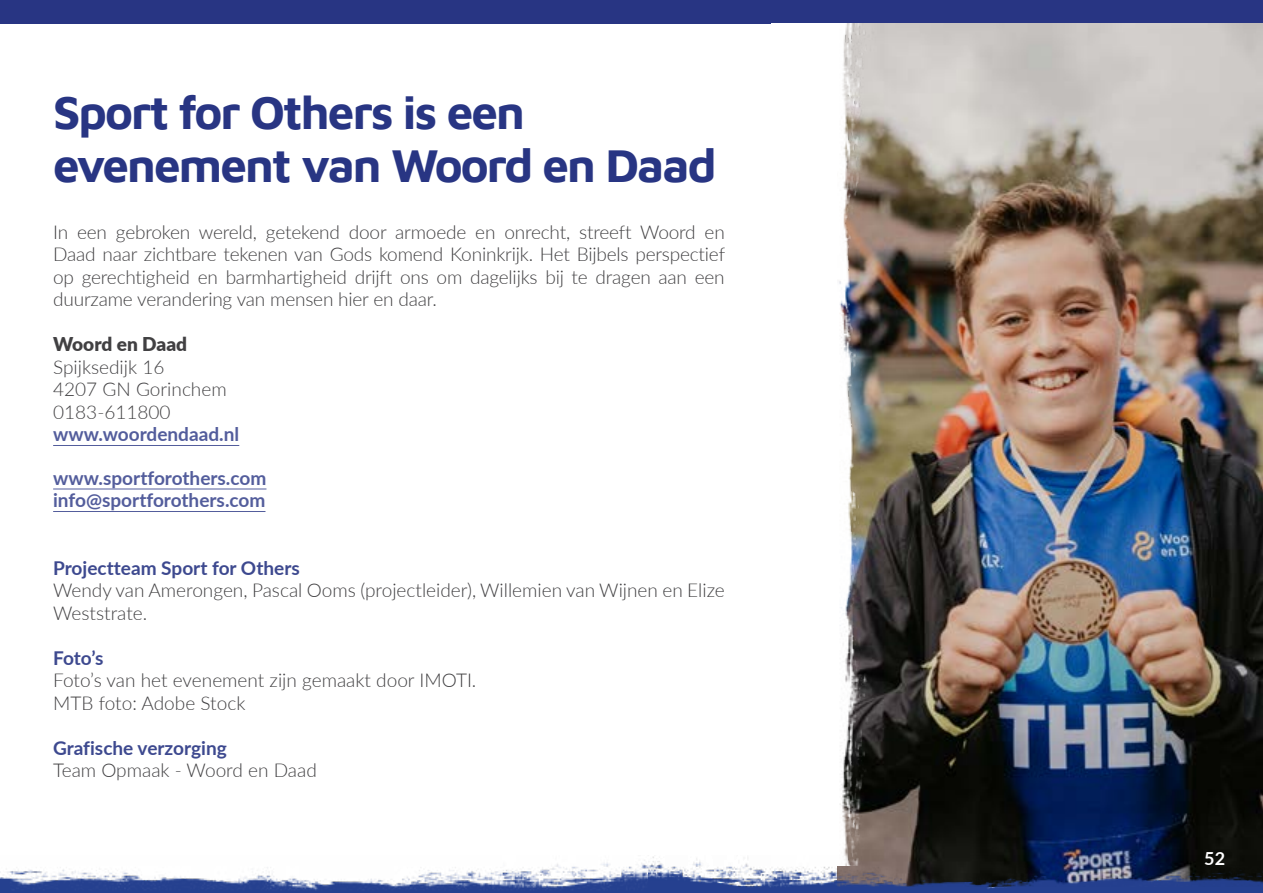
<style>
.page{position:relative;width:1263px;height:893px;background:#fff}
.page>*{position:absolute;margin:0;border:0;box-sizing:border-box;transform-origin:0 0}
.t1{font:700 47.4px/52.5px "Maven Pro";letter-spacing:-.04em;color:#283583}
.t2{font:300 19.05px/22.5px "Lato";color:#414042}
.t3{font:700 19.05px/22.5px "Lato";color:#535d9c}
.t4{font:700 19.05px "Lato";color:#3d498f}
.t5{font:900 19.05px "Lato";color:#414042}
.t6{font:700 18px "Lato";color:#fff}
</style>
<div class="page">
<hr style="left:53px;top:445px;width:186px;height:1px;background:#535d9c">
<hr style="left:53px;top:488px;width:213px;height:1px;background:#535d9c">
<hr style="left:53px;top:511px;width:212px;height:1px;background:#535d9c">
<div style="left:0;top:0;width:1263px;height:23px;background:#283583"></div>
<img style="left:0;top:860px;width:648px;height:33px">
<img style="left:648px;top:856px;width:615px;height:37px">
<img style="left:838px;top:23px;width:425px;height:863px">
<img style="left:772px;top:23px;width:115px;height:842px">
<h1 class="t1" style="left:53px;top:84px;width:665px">Sport for Others is een evenement van Woord en Daad</h1>
<p class="t2" style="left:53px;top:220px;width:673px;text-align:justify">In een gebroken wereld, getekend door armoede en onrecht, streeft Woord en Daad naar zichtbare tekenen van Gods komend Koninkrijk. Het Bijbels perspectief op gerechtigheid en barmhartigheid drijft ons om dagelijks bij te dragen aan een duurzame verandering van mensen hier en daar.</p>
<p class="t5" style="left:53px;top:330px;width:136px">Woord en Daad</p>
<p class="t2" style="left:53px;top:355px;width:175px">Spijksedijk 16<br>4207 GN Gorinchem<br>0183-611800</p>
<p class="t3" style="left:53px;top:422px;width:188px">www.woordendaad.nl</p>
<p class="t3" style="left:53px;top:466px;width:215px">www.sportforothers.com info@sportforothers.com</p>
<p class="t4" style="left:53px;top:554px;width:248px">Projectteam Sport for Others</p>
<p class="t2" style="left:53px;top:578px;width:673px">Wendy van Amerongen, Pascal Ooms (projectleider), Willemien van Wijnen en Elize<br>Weststrate.</p>
<p class="t4" style="left:53px;top:644px;width:52px">Foto’s</p>
<p class="t2" style="left:53px;top:668px;width:425px">Foto’s van het evenement zijn gemaakt door IMOTI.<br>MTB foto: Adobe Stock</p>
<p class="t4" style="left:53px;top:734px;width:175px">Grafische verzorging</p>
<p class="t2" style="left:53px;top:758px;width:265px">Team Opmaak - Woord en Daad</p>
<p class="t6" style="left:1204px;top:845px;width:22px">52</p>
</div>
